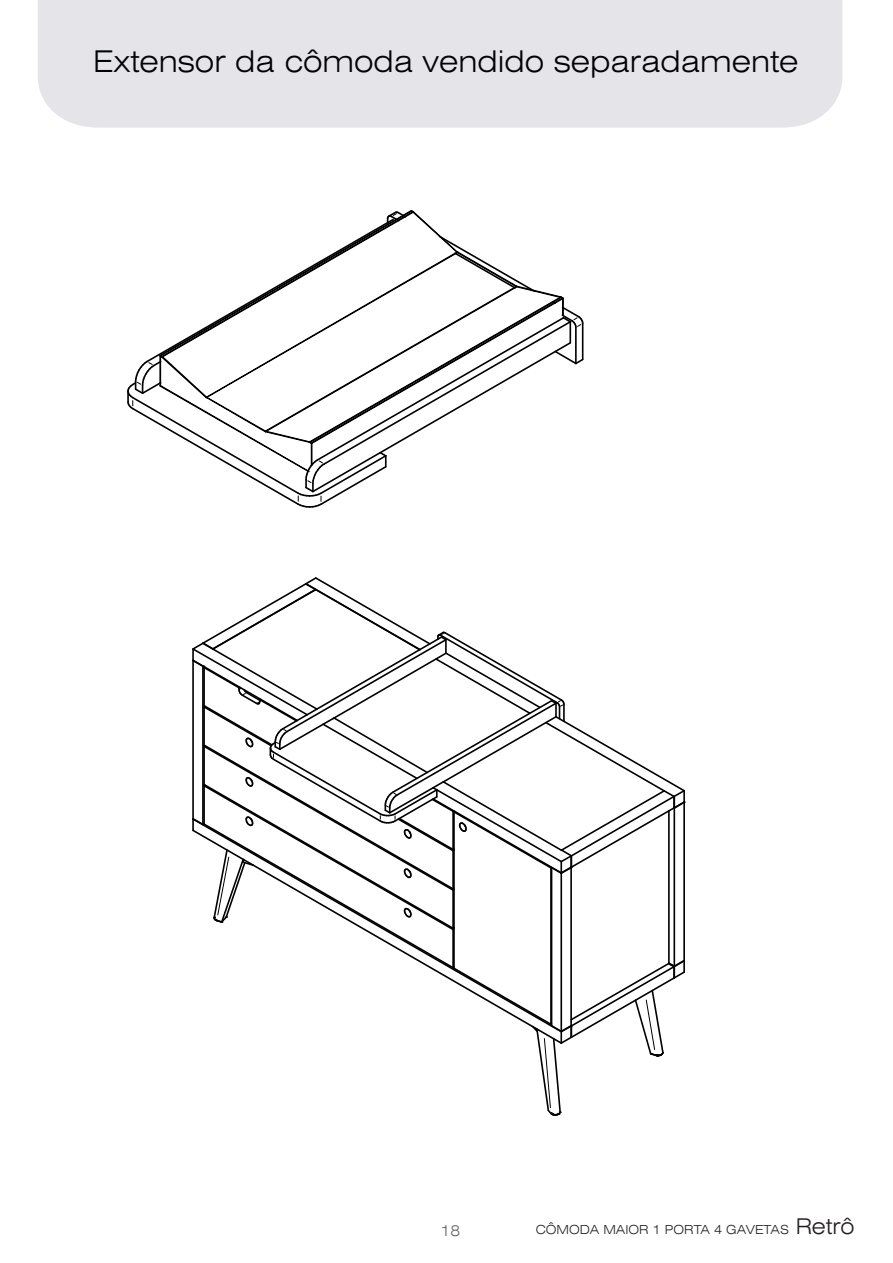
<style>
.page{position:relative;width:893px;height:1263px;background:#fff}
.page>*{position:absolute;margin:0;border:0;box-sizing:border-box;transform-origin:0 0}
.t1{font:300 expanded 30px "Swiss 721 BT";color:#020304}
.t2{font:300 expanded 15px "Swiss 721 BT";color:#636466}
.t3{font:300 expanded 12.45px "Swiss 721 BT";color:#231f20}
.s1{font-size:21.75px}
</style>
<div class="page">
<svg style="left:127px;top:210px;width:457px;height:298px"></svg>
<div style="left:38px;top:0;width:804px;height:128px;background:#e5e5e9"></div>
<svg style="left:192px;top:577px;width:494px;height:539px"></svg>
<p class="t1" style="left:93px;top:49px;width:707px">Extensor da cômoda vendido separadamente</p>
<p class="t2" style="left:441px;top:1224px;width:21px">18</p>
<p class="t3" style="left:536px;top:1224px;width:320px">CÔMODA MAIOR 1 PORTA 4 GAVETAS <span class="s1">Retrô</span></p>
</div>
